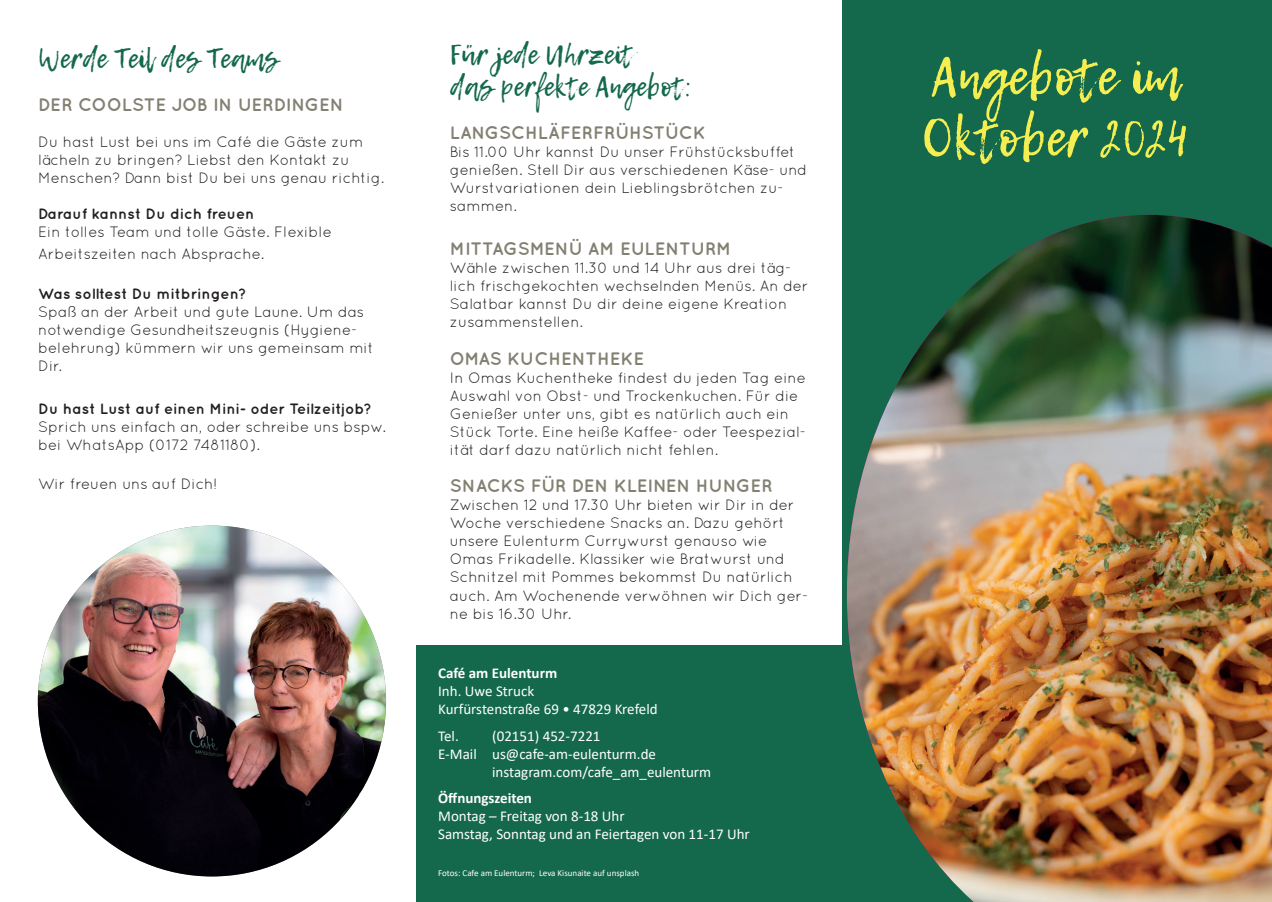
<style>
.page{position:relative;width:1272px;height:902px;background:#fff}
.page>*{position:absolute;margin:0;border:0;box-sizing:border-box;transform-origin:0 0}
.t1{font:51px/61.2px "Lemon Tuesday";color:#f4ee50}
.t2{font:27px/32.4px "Lemon Tuesday";color:#14684c}
.t3{font:700 18px "Quicksand";color:#837f72}
.t4{font:15px/18px "Quicksand";color:#231f20}
.t5{font:15px/18px "Calibri";color:#fff}
.t6{font:700 15px "Quicksand";color:#231f20}
.t7{font:700 15px "Calibri";color:#fff}
.t8{font:9px "Calibri";color:#fff}
</style>
<div class="page">
<div style="left:842px;top:0;width:429px;height:901px;background:#14684c"></div>
<div style="left:417px;top:645px;width:429px;height:256px;background:#14684c"></div>
<img style="left:846px;top:215px;width:425px;height:686px">
<img style="left:38px;top:525px;width:348px;height:351px">
<h2 class="t2" style="left:38px;top:42px;width:241px">Werde Teil des Teams</h2>
<p class="t3" style="left:38px;top:94px;width:307px">DER COOLSTE JOB IN UERDINGEN</p>
<p class="t4" style="left:38px;top:133px;width:347px">Du hast Lust bei uns im Café die Gäste zum lächeln zu bringen? Liebst den Kontakt zu<br>Menschen? Dann bist Du bei uns genau richtig.</p>
<p class="t6" style="left:38px;top:205px;width:217px">Darauf kannst Du dich freuen</p>
<p class="t4" style="left:38px;top:221px;width:295px;line-height:21.6px">Ein tolles Team und tolle Gäste. Flexible<br>Arbeitszeiten nach Absprache.</p>
<p class="t6" style="left:38px;top:284px;width:210px">Was solltest Du mitbringen?</p>
<p class="t4" style="left:38px;top:302px;width:337px">Spaß an der Arbeit und gute Laune. Um das notwendige Gesundheitszeugnis (Hygiene&shy;belehrung) kümmern wir uns gemeinsam mit<br>Dir.</p>
<p class="t6" style="left:38px;top:399px;width:335px">Du hast Lust auf einen Mini- oder Teilzeitjob?</p>
<p class="t4" style="left:38px;top:417px;width:349px">Sprich uns einfach an, oder schreibe uns bspw. bei WhatsApp (0172 7481180).</p>
<p class="t4" style="left:38px;top:475px;width:180px">Wir freuen uns auf Dich!</p>
<h2 class="t2" style="left:450px;top:38px;width:244px">Für jede Uhrzeit<br>das perfekte Angebot:</h2>
<p class="t3" style="left:450px;top:122px;width:257px">LANGSCHLÄFERFRÜHSTÜCK</p>
<p class="t4" style="left:450px;top:143px;width:359px">Bis 11.00 Uhr kannst Du unser Frühstücksbuffet genießen. Stell Dir aus verschiedenen Käse- und Wurstvariationen dein Lieblingsbrötchen zu&shy;sammen.</p>
<p class="t3" style="left:450px;top:237px;width:283px">MITTAGSMENÜ AM EULENTURM</p>
<p class="t4" style="left:450px;top:258px;width:360px">Wähle zwischen 11.30 und 14 Uhr aus drei täg&shy;lich frischgekochten wechselnden Menüs. An der Salatbar kannst Du dir deine eigene Kreation zusammenstellen.</p>
<p class="t3" style="left:450px;top:347px;width:196px">OMAS KUCHENTHEKE</p>
<p class="t4" style="left:450px;top:368px;width:357px">In Omas Kuchentheke findest du jeden Tag eine Auswahl von Obst- und Trockenkuchen. Für die Genießer unter uns, gibt es natürlich auch ein Stück Torte. Eine heiße Kaffee- oder Teespezial&shy;ität darf dazu natürlich nicht fehlen.</p>
<p class="t3" style="left:450px;top:475px;width:324px">SNACKS FÜR DEN KLEINEN HUNGER</p>
<p class="t4" style="left:450px;top:496px;width:360px">Zwischen 12 und 17.30 Uhr bieten wir Dir in der Woche verschiedene Snacks an. Dazu gehört unsere Eulenturm Currywurst genauso wie Omas Frikadelle. Klassiker wie Bratwurst und Schnitzel mit Pommes bekommst Du natürlich auch. Am Wochenende verwöhnen wir Dich ger&shy;ne bis 16.30 Uhr.</p>
<p class="t7" style="left:438px;top:662px;width:120px">Café am Eulenturm</p>
<p class="t5" style="left:438px;top:681px;width:221px">Inh. Uwe Struck<br>Kurfürstenstraße 69 • 47829 Krefeld</p>
<p class="t5" style="left:438px;top:726px;width:22px">Tel.</p>
<p class="t5" style="left:492px;top:726px;width:110px">(02151) 452-7221</p>
<p class="t5" style="left:438px;top:744px;width:219px">E-Mail us@cafe-am-eulenturm.de</p>
<p class="t5" style="left:492px;top:762px;width:220px">instagram.com/cafe_am_eulenturm</p>
<p class="t7" style="left:438px;top:787px;width:95px">Öffnungszeiten</p>
<p class="t5" style="left:438px;top:806px;width:313px">Montag – Freitag von 8-18 Uhr<br>Samstag, Sonntag und an Feiertagen von 11-17 Uhr</p>
<p class="t8" style="left:438px;top:866px;width:203px">Fotos: Cafe am Eulenturm; Leva Kisunaite auf unsplash</p>
<h1 class="t1" style="left:921px;top:46px;width:269px">Angebote im<br>Oktober 2024</h1>
</div>
